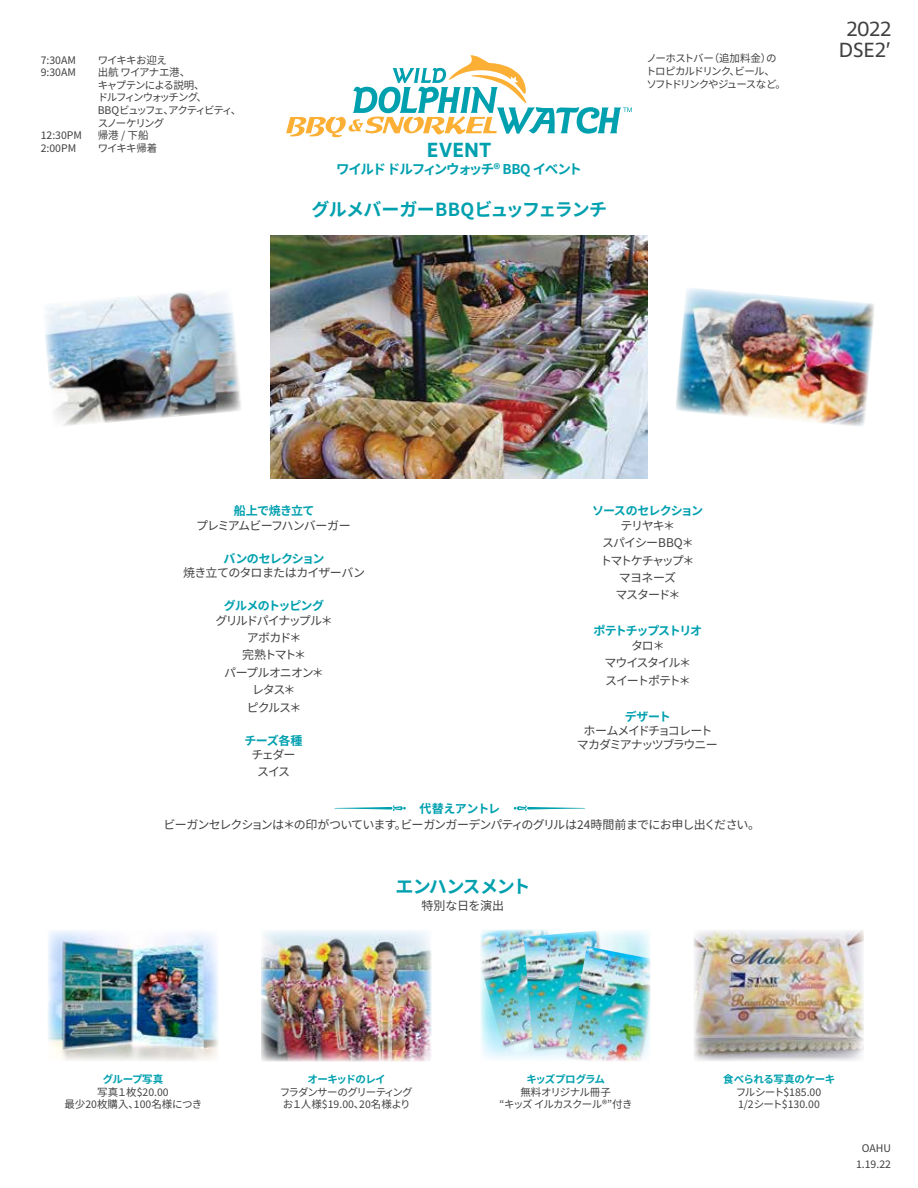
<style>
.page{position:relative;width:918px;height:1188px;background:#fff}
.page>*{position:absolute;margin:0;border:0;box-sizing:border-box;transform-origin:0 0}
.t1{font:21px/21px "Ingra";letter-spacing:-.005em;color:#414042;text-align:center}
.t2{font:600 21px "Ingra";letter-spacing:.01em;color:#00a0af}
.t3{font:700 18px "Source Han Sans JP";letter-spacing:-.04em;color:#00a0af}
.t4{font:700 18px "Source Han Sans JP";letter-spacing:-.07em;color:#00a0af}
.t5{font:700 13.5px "Source Han Sans JP";letter-spacing:-.105em;color:#00a0af}
.t6{font:12px/17.4px "Source Han Sans JP";letter-spacing:-.09em;color:#424243;text-align:center}
.t7{font:12px "Source Han Sans JP";letter-spacing:-.06em;color:#414042}
.t8{font:12px/17.4px "Source Han Sans JP";letter-spacing:-.12em;color:#424243;text-align:center}
.t9{font:700 12px "Source Han Sans JP";letter-spacing:-.075em;color:#00a0af}
.t10{font:12px "Source Han Sans JP";letter-spacing:-.05em;color:#424243}
.t11{font:12px "Source Han Sans JP";letter-spacing:-.08em;color:#414042}
.t12{font:700 12px "Source Han Sans JP";letter-spacing:-.095em;color:#00a0af}
.t13{font:12px "Source Han Sans JP";letter-spacing:-.01em;color:#414042}
.t14{font:700 12px "Source Han Sans JP";letter-spacing:-.045em;color:#00a0af}
.t15{font:700 12px "Source Han Sans JP";letter-spacing:-.035em;color:#00a0af}
.t16{font:10.5px/12.6px "Source Han Sans JP";letter-spacing:-.115em;color:#414042}
.t17{font:10.5px/16.5px "Source Han Sans JP";letter-spacing:-.07em;color:#414042;text-align:center}
.t18{font:10.5px/12.6px "Source Han Sans JP";letter-spacing:-.09em;color:#414042}
.t19{font:10.5px/12.6px "Source Han Sans JP";letter-spacing:-.075em;color:#424243}
.t20{font:700 10.5px "Source Han Sans JP";letter-spacing:-.045em;color:#00a0af}
.t21{font:10.5px/12.6px "Source Han Sans JP";color:#424243;text-align:center}
.t22{font:10.5px/12.6px "Source Han Sans JP";letter-spacing:-.07em;color:#424243;text-align:center}
.t23{font:10.5px/12.6px "Source Han Sans JP";letter-spacing:-.01em;color:#414042}
.t24{font:700 10.5px "Source Han Sans JP";letter-spacing:-.09em;color:#00a0af}
</style>
<div class="page">
<img style="left:676px;top:288px;width:198px;height:138px">
<img style="left:45px;top:292px;width:196px;height:134px">
<img style="left:270px;top:236px;width:378px;height:243px">
<svg style="left:286px;top:55px;width:346px;height:82px"></svg>
<img style="left:261px;top:930px;width:170px;height:131px">
<img style="left:48px;top:930px;width:170px;height:131px">
<img style="left:481px;top:930px;width:42px;height:115px">
<div style="left:523px;top:930px;width:86px;height:122px;background:#414042;opacity:.3"></div>
<img style="left:524px;top:931px;width:82px;height:117px">
<img style="left:566px;top:946px;width:85px;height:115px">
<img style="left:694px;top:930px;width:170px;height:131px">
<svg style="left:335px;top:805px;width:71px;height:6px"></svg>
<svg style="left:514px;top:805px;width:71px;height:6px"></svg>
<p class="t17" style="left:41px;top:52px;width:37px">7:30AM</p>
<p class="t17" style="left:98px;top:52px;width:71px">ワイキキお迎え</p>
<p class="t17" style="left:41px;top:64px;width:37px">9:30AM</p>
<p class="t16" style="left:98px;top:66px;width:145px">出航 ワイアナエ港、<br>キャプテンによる説明、<br>ドルフィンウォッチング、<br>BBQビュッフェ、アクティビティ、スノーケリング</p>
<p class="t17" style="left:41px;top:127px;width:43px">12:30PM</p>
<p class="t17" style="left:98px;top:127px;width:52px">帰港 / 下船</p>
<p class="t17" style="left:41px;top:140px;width:37px">2:00PM</p>
<p class="t17" style="left:98px;top:140px;width:61px">ワイキキ帰着</p>
<h1 class="t2" style="left:427px;top:137px;width:66px">EVENT</h1>
<p class="t5" style="left:336px;top:162px;width:247px">ワイルド ドルフィンウォッチ®︎ BBQ︎ イベント</p>
<h2 class="t3" style="left:312px;top:199px;width:297px">グルメバーガーBBQビュッフェランチ</h2>
<p class="t18" style="left:646px;top:52px;width:142px">ノーホストバー（追加料金）のトロピカルドリンク、ビール、ソフトドリンクやジュースなど。</p>
<h1 class="t1" style="left:839px;top:19px;width:54px">2022<br>DSE2’</h1>
<p class="t14" style="left:234px;top:504px;width:82px">船上で焼き立て</p>
<p class="t11" style="left:196px;top:519px;width:156px">プレミアムビーフハンバーガー</p>
<p class="t9" style="left:223px;top:552px;width:103px">バンのセレクション</p>
<p class="t10" style="left:183px;top:566px;width:183px">焼き立てのタロまたはカイザーバン</p>
<p class="t9" style="left:224px;top:599px;width:102px">グルメのトッピング</p>
<p class="t8" style="left:215px;top:612px;width:119px">グリルドパイナップル＊アボカド＊<br>完熟トマト＊<br>パープルオニオン＊<br>レタス＊<br>ピクルス＊</p>
<p class="t9" style="left:244px;top:734px;width:60px">チーズ各種</p>
<p class="t6" style="left:252px;top:746px;width:46px">チェダースイス</p>
<p class="t9" style="left:592px;top:504px;width:113px">ソースのセレクション</p>
<p class="t6" style="left:600px;top:517px;width:96px">テリヤキ＊<br>スパイシーBBQ＊トマトケチャップ＊マヨネーズ<br>マスタード＊</p>
<p class="t12" style="left:594px;top:624px;width:110px">ポテトチップストリオ</p>
<p class="t6" style="left:605px;top:637px;width:88px">タロ＊<br>マウイスタイル＊スイートポテト＊</p>
<p class="t9" style="left:625px;top:710px;width:47px">デザート</p>
<p class="t6" style="left:577px;top:724px;width:142px;line-height:14.4px">ホームメイドチョコレートマカダミアナッツブラウニー</p>
<p class="t15" style="left:419px;top:802px;width:82px">代替えアントレ</p>
<p class="t7" style="left:164px;top:818px;width:598px">ビーガンセレクションは＊の印がついています。ビーガンガーデンパティのグリルは24時間前までにお申し出ください。</p>
<h2 class="t4" style="left:395px;top:877px;width:136px">エンハンスメント</h2>
<p class="t13" style="left:422px;top:898px;width:84px">特別な日を演出</p>
<p class="t20" style="left:103px;top:1073px;width:62px">グループ写真</p>
<p class="t21" style="left:64px;top:1086px;width:139px">写真１枚$20.00<br>最少20枚購入、100名様につき</p>
<p class="t20" style="left:307px;top:1073px;width:80px">オーキッドのレイ</p>
<p class="t19" style="left:280px;top:1086px;width:135px">フラダンサーのグリーティングお１人様$19.00、20名様より</p>
<p class="t24" style="left:527px;top:1073px;width:80px">キッズプログラム</p>
<p class="t22" style="left:499px;top:1086px;width:135px">無料オリジナル冊子<br>“キッズ イルカスクール®︎”付き</p>
<p class="t20" style="left:723px;top:1073px;width:107px">食べられる写真のケーキ︎</p>
<p class="t23" style="left:736px;top:1086px;width:87px">フルシート$185.00<br>1/2シート$130.00</p>
<p class="t17" style="left:856px;top:1140px;width:36px">OAHU<br>1.19.22</p>
</div>
